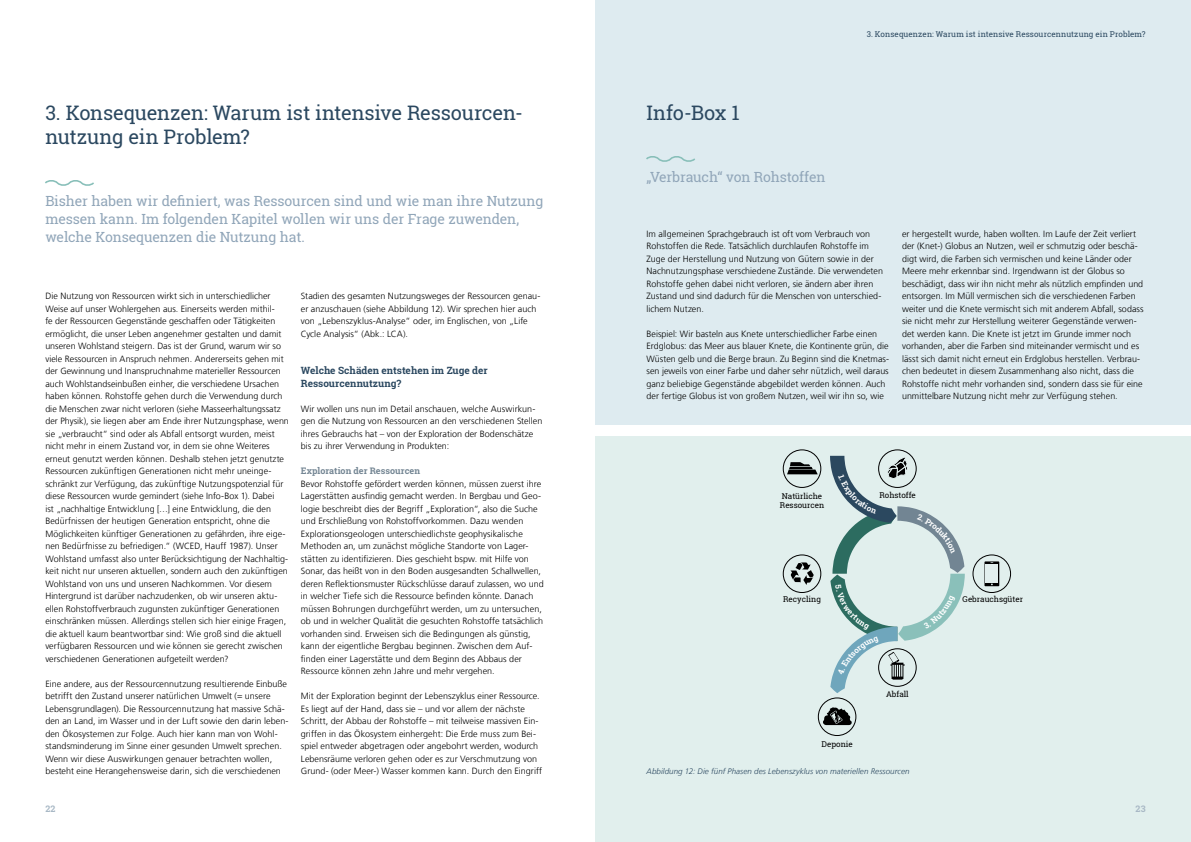
<style>
.page{position:relative;width:1191px;height:842px;background:#fff}
.page>*{position:absolute;margin:0;border:0;box-sizing:border-box;transform-origin:0 0}
.t1{font:20px/24px "Roboto Slab";letter-spacing:-.01em;color:#2b4860}
.t2{font:14px/18.2px "Roboto Slab";letter-spacing:-.01em;color:#91a6b9}
.t3{font:700 10px/12.5px "Roboto Slab";color:#2b4860}
.t4{font:300 9px/12.5px "Frutiger LT Com";letter-spacing:.005em;color:#000}
.t5{font:700 9px "Roboto Slab";color:#738593}
.t6{font:700 9px "Roboto Slab";color:#a8b8c5}
.t7{font:8px/9.6px "Roboto Slab";color:#000}
.t8{font:italic 300 8px "Frutiger LT Com";letter-spacing:.01em;color:#2b4860}
.t9{font:8px "Roboto Slab";letter-spacing:.01em;color:#2b4860}
</style>
<div class="page">
<div style="left:595px;top:437px;width:596px;height:405px;background:#e1efed"></div>
<div style="left:595px;top:0;width:596px;height:424px;background:#deebf0"></div>
<svg style="left:45px;top:180px;width:49px;height:6px"></svg>
<svg style="left:646px;top:156px;width:49px;height:6px"></svg>
<div style="left:783px;top:449px;width:38px;height:39px;border:1px solid #000;border-radius:50%"></div>
<svg style="left:787px;top:462px;width:30px;height:12px"></svg>
<div style="left:972px;top:555px;width:39px;height:38px;border:1px solid #000;border-radius:50%"></div>
<svg style="left:984px;top:561px;width:15px;height:25px"></svg>
<div style="left:985px;top:564px;width:13px;height:19px;background:#e2efee"></div>
<div style="left:818px;top:697px;width:38px;height:39px;border:1px solid #000;border-radius:50%"></div>
<svg style="left:823px;top:700px;width:28px;height:25px"></svg>
<div style="left:783px;top:555px;width:38px;height:38px;border:1px solid #000;border-radius:50%"></div>
<svg style="left:790px;top:562px;width:23px;height:23px"></svg>
<div style="left:878px;top:449px;width:38px;height:39px;border:1px solid #000;border-radius:50%"></div>
<svg style="left:830px;top:456px;width:134px;height:237px"></svg>
<h1 class="t1" style="left:45px;top:101px;width:479px">3. Konsequenzen: Warum ist intensive Ressourcen&shy;nutzung ein Problem?</h1>
<h2 class="t2" style="left:45px;top:191px;width:499px">Bisher haben wir definiert, was Ressourcen sind und wie man ihre Nutzung messen kann. Im folgenden Kapitel wollen wir uns der Frage zuwenden, welche Konsequenzen die Nutzung hat.</h2>
<p class="t4" style="left:45px;top:290px;width:245px">Die Nutzung von Ressourcen wirkt sich in unterschiedlicher Weise auf unser Wohlergehen aus. Einerseits werden mithil-<br>fe der Ressourcen Gegenstände geschaffen oder Tätigkeiten ermöglicht, die unser Leben angenehmer gestalten und damit unseren Wohlstand steigern. Das ist der Grund, warum wir so viele Ressourcen in Anspruch nehmen. Andererseits gehen mit der Gewinnung und Inanspruchnahme materieller Ressourcen auch Wohlstandseinbußen einher, die verschiedene Ursachen haben können. Rohstoffe gehen durch die Verwendung durch die Menschen zwar nicht verloren (siehe Masseerhaltungssatz der Physik), sie liegen aber am Ende ihrer Nutzungsphase, wenn sie „verbraucht“ sind oder als Abfall entsorgt wurden, meist nicht mehr in einem Zustand vor, in dem sie ohne Weiteres erneut genutzt werden können. Deshalb stehen jetzt genutzte Ressourcen zukünftigen Generationen nicht mehr uneinge&shy;schränkt zur Verfügung, das zukünftige Nutzungspotenzial für diese Ressourcen wurde gemindert (siehe Info-Box 1). Dabei<br>ist „nachhaltige Entwicklung […] eine Entwicklung, die den Bedürfnissen der heutigen Generation entspricht, ohne die Möglichkeiten künftiger Generationen zu gefährden, ihre eige&shy;nen Bedürfnisse zu befriedigen.“ (WCED, Hauff 1987). Unser Wohlstand umfasst also unter Berücksichtigung der Nachhaltig&shy;keit nicht nur unseren aktuellen, sondern auch den zukünftigen Wohlstand von uns und unseren Nachkommen. Vor diesem Hintergrund ist darüber nachzudenken, ob wir unseren aktu&shy;ellen Rohstoffverbrauch zugunsten zukünftiger Generationen einschränken müssen. Allerdings stellen sich hier einige Fragen, die aktuell kaum beantwortbar sind: Wie groß sind die aktuell verfügbaren Ressourcen und wie können sie gerecht zwischen verschiedenen Generationen aufgeteilt werden?</p>
<p class="t4" style="left:45px;top:677px;width:245px">Eine andere, aus der Ressourcennutzung resultierende Einbuße betrifft den Zustand unserer natürlichen Umwelt (= unsere Lebensgrundlagen). Die Ressourcennutzung hat massive Schä&shy;den an Land, im Wasser und in der Luft sowie den darin leben&shy;den Ökosystemen zur Folge. Auch hier kann man von Wohl&shy;standsminderung im Sinne einer gesunden Umwelt sprechen.<br>Wenn wir diese Auswirkungen genauer betrachten wollen, besteht eine Herangehensweise darin, sich die verschiedenen</p>
<p class="t6" style="left:45px;top:802px;width:12px">22</p>
<p class="t4" style="left:301px;top:290px;width:241px">Stadien des gesamten Nutzungsweges der Ressourcen genau&shy;er anzuschauen (siehe Abbildung 12). Wir sprechen hier auch von „Lebenszyklus-Analyse“ oder, im Englischen, von „Life Cycle Analysis“ (Abk.: LCA).</p>
<p class="t3" style="left:301px;top:364px;width:188px">Welche Schäden entstehen im Zuge der<br>Ressourcennutzung?</p>
<p class="t4" style="left:301px;top:402px;width:243px">Wir wollen uns nun im Detail anschauen, welche Auswirkun&shy;gen die Nutzung von Ressourcen an den verschiedenen Stellen ihres Gebrauchs hat – von der Exploration der Bodenschätze bis zu ihrer Verwendung in Produkten:</p>
<p class="t5" style="left:301px;top:465px;width:121px">Exploration der Ressourcen</p>
<p class="t4" style="left:301px;top:477px;width:244px">Bevor Rohstoffe gefördert werden können, müssen zuerst ihre Lagerstätten ausfindig gemacht werden. In Bergbau und Geo&shy;logie beschreibt dies der Begriff „Exploration“, also die Suche und Erschließung von Rohstoffvorkommen. Dazu wenden Explorationsgeologen unterschiedlichste geophysikalische Methoden an, um zunächst mögliche Standorte von Lager&shy;stätten zu identifizieren. Dies geschieht bspw. mit Hilfe von Sonar, das heißt von in den Boden ausgesandten Schallwellen, deren Reflektionsmuster Rückschlüsse darauf zulassen, wo und in welcher Tiefe sich die Ressource befinden könnte. Danach müssen Bohrungen durchgeführt werden, um zu untersuchen, ob und in welcher Qualität die gesuchten Rohstoffe tatsächlich vorhanden sind. Erweisen sich die Bedingungen als günstig, kann der eigentliche Bergbau beginnen. Zwischen dem Auf&shy;finden einer Lagerstätte und dem Beginn des Abbaus der Ressource können zehn Jahre und mehr vergehen.</p>
<p class="t4" style="left:301px;top:690px;width:243px">Mit der Exploration beginnt der Lebenszyklus einer Ressource.<br>Es liegt auf der Hand, dass sie – und vor allem der nächste Schritt, der Abbau der Rohstoffe – mit teilweise massiven Ein&shy;griffen in das Ökosystem einhergeht: Die Erde muss zum Bei&shy;spiel entweder abgetragen oder angebohrt werden, wodurch Lebensräume verloren gehen oder es zur Verschmutzung von Grund- (oder Meer-) Wasser kommen kann. Durch den Eingriff</p>
<h1 class="t1" style="left:646px;top:101px;width:95px">Info-Box 1</h1>
<h2 class="t2" style="left:646px;top:167px;width:180px">„Verbrauch“ von Rohstoffen</h2>
<p class="t9" style="left:866px;top:28px;width:280px">3. Konsequenzen: Warum ist intensive Ressourcennutzung ein Problem?</p>
<p class="t4" style="left:646px;top:227px;width:238px">Im allgemeinen Sprachgebrauch ist oft vom Verbrauch von Rohstoffen die Rede. Tatsächlich durchlaufen Rohstoffe im Zuge der Herstellung und Nutzung von Gütern sowie in der Nachnutzungsphase verschiedene Zustände. Die verwendeten Rohstoffe gehen dabei nicht verloren, sie ändern aber ihren Zustand und sind dadurch für die Menschen von unterschied&shy;lichem Nutzen.</p>
<p class="t4" style="left:646px;top:327px;width:244px">Beispiel: Wir basteln aus Knete unterschiedlicher Farbe einen Erdglobus: das Meer aus blauer Knete, die Kontinente grün, die Wüsten gelb und die Berge braun. Zu Beginn sind die Knetmas&shy;sen jeweils von einer Farbe und daher sehr nützlich, weil daraus ganz beliebige Gegenstände abgebildet werden können. Auch der fertige Globus ist von großem Nutzen, weil wir ihn so, wie</p>
<p class="t4" style="left:902px;top:227px;width:243px">er hergestellt wurde, haben wollten. Im Laufe der Zeit verliert der (Knet-) Globus an Nutzen, weil er schmutzig oder beschä&shy;digt wird, die Farben sich vermischen und keine Länder oder Meere mehr erkennbar sind. Irgendwann ist der Globus so beschädigt, dass wir ihn nicht mehr als nützlich empfinden und entsorgen. Im Müll vermischen sich die verschiedenen Farben weiter und die Knete vermischt sich mit anderem Abfall, sodass sie nicht mehr zur Herstellung weiterer Gegenstände verwen&shy;det werden kann. Die Knete ist jetzt im Grunde immer noch vorhanden, aber die Farben sind miteinander vermischt und es lässt sich damit nicht erneut ein Erdglobus herstellen. Verbrau&shy;chen bedeutet in diesem Zusammenhang also nicht, dass die Rohstoffe nicht mehr vorhanden sind, sondern dass sie für eine unmittelbare Nutzung nicht mehr zur Verfügung stehen.</p>
<p class="t7" style="left:780px;top:491px;width:46px">Natürliche<br>Ressourcen</p>
<p class="t7" style="left:879px;top:490px;width:38px">Rohstoffe</p>
<p class="t7" style="left:783px;top:594px;width:39px">Recycling</p>
<p class="t7" style="left:821px;top:739px;width:33px">Deponie</p>
<p class="t7" style="left:886px;top:689px;width:24px">Abfall</p>
<p class="t8" style="left:646px;top:767px;width:265px">Abbildung 12: Die fünf Phasen des Lebenszyklus von materiellen Ressourcen</p>
<p class="t7" style="left:962px;top:594px;width:62px">Gebrauchsgüter</p>
<p class="t6" style="left:1135px;top:802px;width:11px">23</p>
</div>
